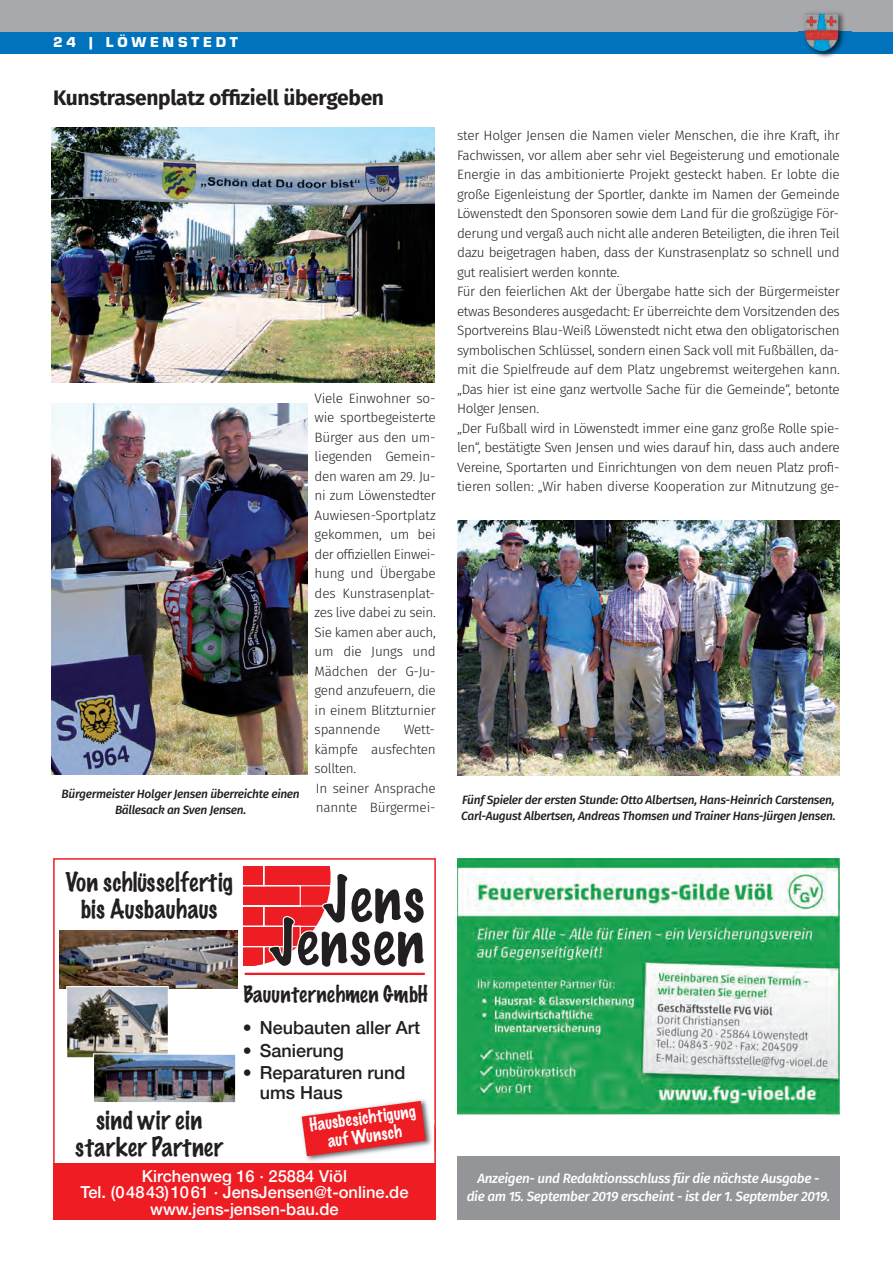
<style>
.page{position:relative;width:893px;height:1263px;background:#fff}
.page>*{position:absolute;margin:0;border:0;box-sizing:border-box;transform-origin:0 0}
.t1{font:100 24px/27px "Marker Felt";letter-spacing:.015em;color:#231f20;text-align:center}
.t2{font:700 21px "Fira Sans";letter-spacing:-.015em;color:#231f20}
.t3{font:100 21px "Marker Felt";letter-spacing:.01em;color:#231f20}
.t4{font:500 18px/19.5px "Helvetica Neue";color:#231f20}
.t5{font:500 16.5px/16.5px "Helvetica Neue";color:#fff;text-align:center}
.t6{font:100 16.5px/18px "Marker Felt";color:#fff;text-align:center}
.t7{font:15px "Eurostile T Blac";letter-spacing:.25em;color:#fff}
.t8{font:300 13.5px/19.5px "Fira Sans";letter-spacing:-.025em;color:#231f20}
.t9{font:italic 500 13.5px/18px "Fira Sans";letter-spacing:-.025em;color:#fff;text-align:center}
.t10{font:italic 500 12px/16.5px "Fira Sans";letter-spacing:-.025em;color:#231f20}
</style>
<div class="page">
<img style="left:799px;top:53px;width:52px;height:5px">
<div style="left:0;top:0;width:893px;height:43px;background:#a8a9ad"></div>
<div style="left:0;top:32px;width:893px;height:21px;background:#0073bc"></div>
<img style="left:799px;top:12px;width:52px;height:41px">
<img style="left:457px;top:521px;width:383px;height:255px">
<img style="left:52px;top:128px;width:383px;height:255px">
<img style="left:52px;top:404px;width:255px;height:370px">
<img style="left:457px;top:858px;width:383px;height:257px">
<div style="left:53px;top:858px;width:383px;height:361px;border:2px solid #ee1d23"></div>
<svg style="left:244px;top:867px;width:181px;height:108px"></svg>
<img style="left:301px;top:1094px;width:133px;height:69px">
<img style="left:434px;top:1121px;width:2px;height:30px">
<svg style="left:302px;top:1101px;width:124px;height:55px"></svg>
<img style="left:60px;top:931px;width:177px;height:58px">
<img style="left:68px;top:988px;width:99px;height:68px">
<div style="left:66px;top:986px;width:103px;height:72px;border:1px solid #fff"></div>
<img style="left:95px;top:1055px;width:139px;height:46px">
<div style="left:93px;top:1053px;width:143px;height:50px;border:1px solid #fff"></div>
<div style="left:53px;top:1163px;width:383px;height:56px;background:#ee1d23"></div>
<div style="left:457px;top:1156px;width:383px;height:63px;background:#939598"></div>
<p class="t7" style="left:53px;top:33px;width:186px">24 | LÖWENSTEDT</p>
<p class="t7" style="left:66px;top:33px;width:11px">2</p>
<p class="t7" style="left:106px;top:33px;width:255px">AMTSVOLKSHOCHSCHULE</p>
<h2 class="t2" style="left:53px;top:80px;width:332px">Kunstrasenplatz offiziell übergeben</h2>
<p class="t10" style="left:62px;top:784px;width:240px;text-align:center">Bürgermeister Holger Jensen überreichte einen<br>Bällesack an Sven Jensen.</p>
<p class="t8" style="left:315px;top:388px;width:123px;text-align:justify">Viele Einwohner so&shy;wie sportbegeisterte Bürger aus den um&shy;liegenden Gemein&shy;den waren am 29. Ju&shy;ni zum Löwenstedter Auwiesen-Sportplatz gekommen, um bei der offiziellen Einwei&shy;hung und Übergabe des Kunstrasenplat&shy;zes live dabei zu sein.<br>Sie kamen aber auch, um die Jungs und Mädchen der G-Ju&shy;gend anzufeuern, die in einem Blitzturnier spannende</p>
<p class="t8" style="left:315px;top:720px;width:123px;text-indent:89px">Wett&shy;kämpfe ausfechten sollten.<br>In seiner Ansprache nannte Bürgermei-</p>
<h1 class="t1" style="left:65px;top:868px;width:169px">Von schlüsselfertig bis Ausbauhaus</h1>
<p class="t8" style="left:457px;top:126px;width:384px">ster Holger Jensen die Namen vieler Menschen, die ihre Kraft, ihr Fachwissen, vor allem aber sehr viel Begeisterung und emotionale Energie in das ambitionierte Projekt gesteckt haben. Er lobte die große Eigenleistung der Sportler, dankte im Namen der Gemeinde Löwenstedt den Sponsoren sowie dem Land für die großzügige För&shy;derung und vergaß auch nicht alle anderen Beteiligten, die ihren Teil dazu beigetragen haben, dass der Kunstrasenplatz so schnell und gut realisiert werden konnte.<br>Für den feierlichen Akt der Übergabe hatte sich der Bürgermeister etwas Besonderes ausgedacht: Er überreichte dem Vorsitzenden des Sportvereins Blau-Weiß Löwenstedt nicht etwa den obligatorischen symbolischen Schlüssel, sondern einen Sack voll mit Fußbällen, da&shy;mit die Spielfreude auf dem Platz ungebremst weitergehen kann. „Das hier ist eine ganz wertvolle Sache für die Gemeinde“, betonte Holger Jensen.<br>„Der Fußball wird in Löwenstedt immer eine ganz große Rolle spie&shy;len“, bestätigte Sven Jensen und wies darauf hin, dass auch andere Vereine, Sportarten und Einrichtungen von dem neuen Platz profi&shy;tieren sollen: „Wir haben diverse Kooperation zur Mitnutzung ge-</p>
<p class="t10" style="left:461px;top:790px;width:376px">Fünf Spieler der ersten Stunde: Otto Albertsen, Hans-Heinrich Carstensen,<br>Carl-August Albertsen, Andreas Thomsen und Trainer Hans-Jürgen Jensen.</p>
<h2 class="t3" style="left:243px;top:977px;width:186px">Bauunternehmen GmbH</h2>
<h3 class="t4" style="left:243px;top:1017px;width:179px">• Neubauten aller Art</h3>
<h3 class="t4" style="left:243px;top:1040px;width:103px">• Sanierung</h3>
<h3 class="t4" style="left:260px;top:1062px;width:147px;text-indent:-17px">• Reparaturen rund ums Haus</h3>
<p class="t6" style="left:308px;top:1115px;width:108px;rotate:-7deg">Hausbesichtigung auf Wunsch</p>
<p class="t5" style="left:81px;top:1167px;width:329px">Kirchenweg 16 · 25884 Viöl<br>Tel. (04843)1061 · JensJensen@t-online.de www.jens-jensen-bau.de</p>
<p class="t9" style="left:467px;top:1169px;width:365px">Anzeigen- und Redaktionsschluss für die nächste Ausgabe -<br>die am 15. September 2019 erscheint - ist der 1. September 2019.</p>
<h1 class="t1" style="left:75px;top:1106px;width:149px">sind wir ein starker Partner</h1>
</div>
